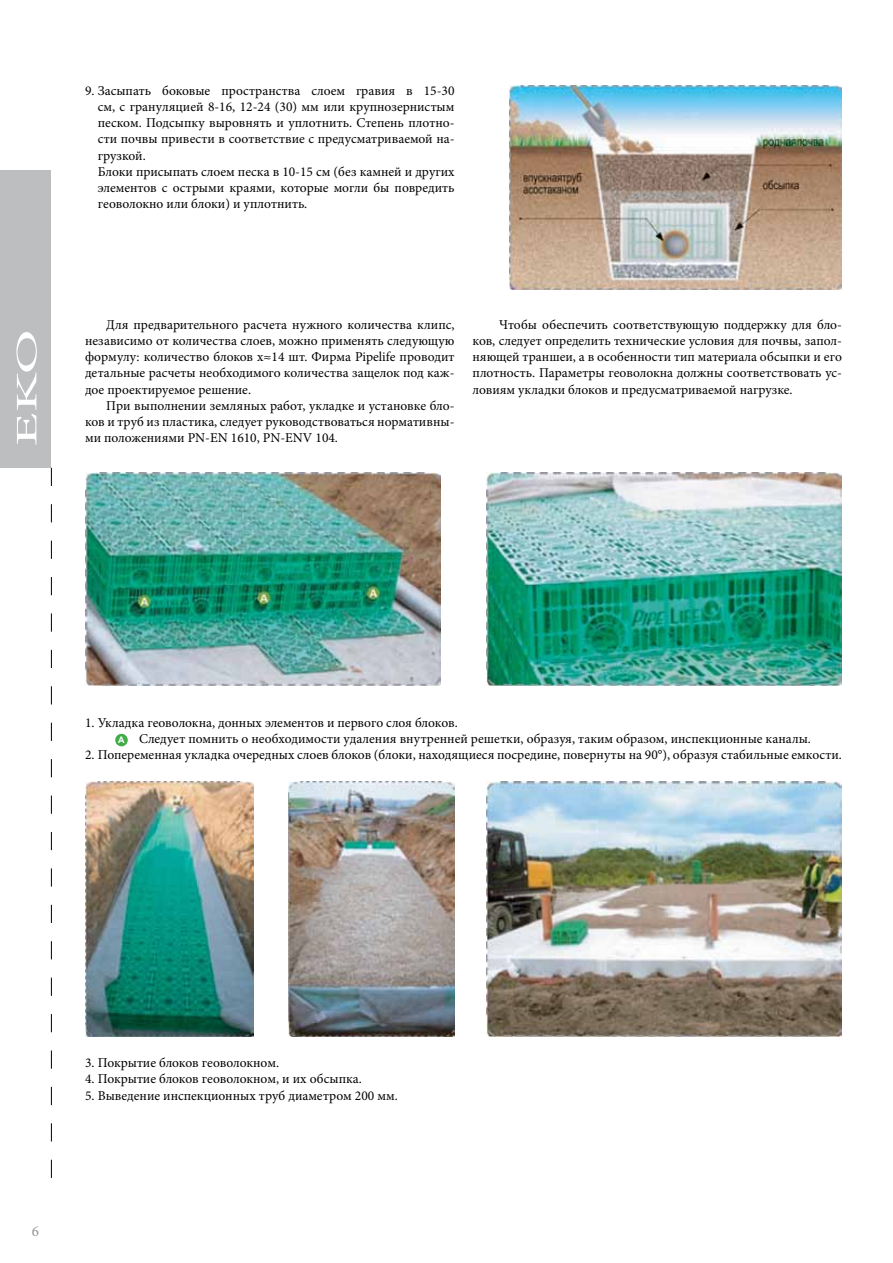
<style>
.page{position:relative;width:893px;height:1263px;background:#fff}
.page>*{position:absolute;margin:0;border:0;box-sizing:border-box;transform-origin:0 0}
.t1{font:30px "Minion Pro";color:#fff;scale:2 1}
.t2{font:15px "Minion Pro";color:#939598}
.t3{font:13.5px/16.2px "Minion Pro";color:#000;text-align:justify}
.t4{font:700 9px "Arial";color:#fff}
</style>
<div class="page">
<div style="left:0;top:170px;width:51px;height:298px;background:#bcbec0"></div>
<svg style="left:51px;top:468px;width:1px;height:710px"></svg>
<img style="left:509px;top:85px;width:333px;height:204px">
<img style="left:85px;top:473px;width:355px;height:212px">
<img style="left:487px;top:473px;width:355px;height:212px">
<div style="left:115px;top:734px;width:13px;height:12px;background:#41ad49;border-radius:50%"></div>
<img style="left:85px;top:781px;width:169px;height:255px">
<img style="left:289px;top:781px;width:165px;height:255px">
<img style="left:487px;top:781px;width:355px;height:255px">
<h1 class="t1" style="left:7px;top:446px;width:60px;rotate:-90deg">EKO</h1>
<p class="t3" style="left:98px;top:83px;width:358px;text-align:left;text-indent:-13px">9. Засыпать боковые пространства слоем гравия в 15-30 см, с грануляцией 8-16, 12-24 (30) мм или крупнозернистым песком. Подсыпку выровнять и уплотнить. Степень плотно&shy;сти почвы привести в соответствие с предусматриваемой на&shy;грузкой.<br>Блоки присыпать слоем песка в 10-15 см (без камней и других элементов с острыми краями, которые могли бы повредить геоволокно или блоки) и уплотнить.</p>
<p class="t3" style="left:85px;top:316px;width:371px;text-indent:21px">Для предварительного расчета нужного количества клипс, независимо от количества слоев, можно применять следующую формулу: количество блоков x≈14 шт. Фирма Pipelife проводит детальные расчеты необходимого количества защелок под каж&shy;дое проектируемое решение.</p>
<p class="t3" style="left:85px;top:397px;width:371px;text-indent:21px">При выполнении земляных работ, укладке и установке бло&shy;ков и труб из пластика, следует руководствоваться нормативны&shy;ми положениями PN-EN 1610, PN-ENV 104.</p>
<p class="t3" style="left:472px;top:316px;width:371px;text-indent:27px">Чтобы обеспечить соответствующую поддержку для бло&shy;ков, следует определить технические условия для почвы, запол&shy;няющей траншеи, а в особенности тип материала обсыпки и его плотность. Параметры геоволокна должны соответствовать ус&shy;ловиям укладки блоков и предусматриваемой нагрузке.</p>
<p class="t3" style="left:139px;top:715px;width:673px;text-indent:-54px">1. Укладка геоволокна, донных элементов и первого слоя блоков.<br>Следует помнить о необходимости удаления внутренней решетки, образуя, таким образом, инспекционные каналы.</p>
<p class="t3" style="left:85px;top:747px;width:758px">2. Попеременная укладка очередных слоев блоков (блоки, находящиеся посредине, повернуты на 90°), образуя стабильные емкости.</p>
<p class="t4" style="left:118px;top:734px;width:8px">А</p>
<p class="t3" style="left:85px;top:1055px;width:196px">3. Покрытие блоков геоволокном.</p>
<p class="t3" style="left:85px;top:1071px;width:278px">4. Покрытие блоков геоволокном, и их обсыпка.</p>
<p class="t3" style="left:85px;top:1087px;width:314px">5. Выведение инспекционных труб диаметром 200 мм.</p>
<p class="t2" style="left:32px;top:1221px;width:9px">6</p>
</div>
